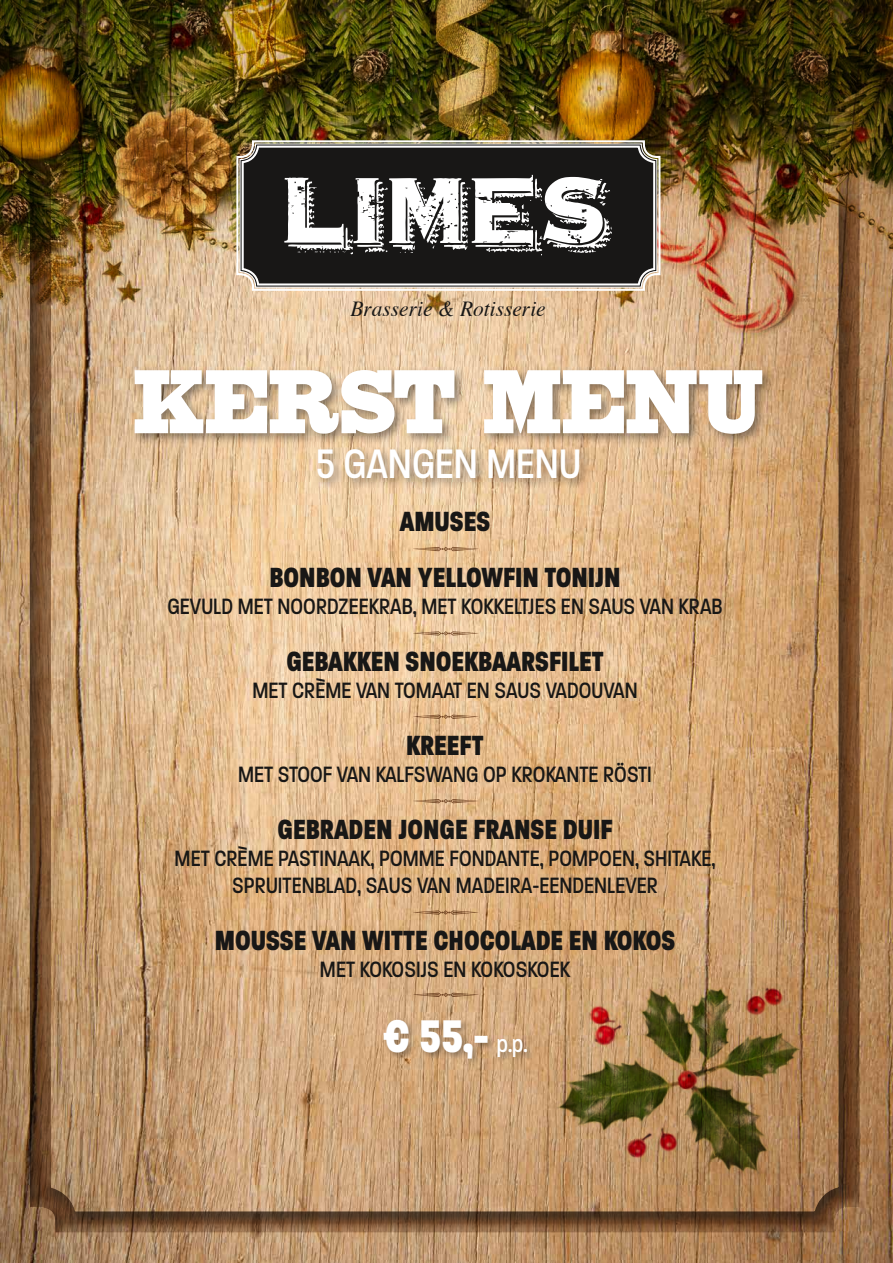
<style>
.page{position:relative;width:893px;height:1263px;background:#fff}
.page>*{position:absolute;margin:0;border:0;box-sizing:border-box;transform-origin:0 0}
.t1{font:90px "HWT Slab Antique";color:#fff}
.t2{font:66px/84px "Woodtype Ornaments Std";color:#643b17;text-align:justify}
.t3{font:800 49.5px "Paralucent Cond";color:#fff;scale:.95 1}
.t4{font:500 44.55px "Paralucent Cond";color:#fff;scale:.95 1}
.t5{font:800 30px/55.8px "Paralucent Cond";color:#181716;text-align:center;scale:.95 1}
.t6{font:500 24px/27px "Paralucent Cond";color:#181716;text-align:center;scale:.95 1}
.t7{font:italic 21.45px "Times";color:#181716}
.s1{font-weight:500;font-size:25.2px}
</style>
<div class="page">
<img style="left:0;top:566px;width:893px;height:697px">
<div style="left:30px;top:29px;width:831px;height:1204px;background:#181716;opacity:.75"></div>
<img style="left:546px;top:953px;width:263px;height:252px">
<img style="left:0;top:0;width:893px;height:566px">
<svg style="left:235px;top:139px;width:427px;height:153px;background:#36332e"></svg>
<div style="left:240px;top:143px;width:417px;height:145px;border:1px solid #fff;border-radius:16px"></div>
<div style="left:242px;top:146px;width:413px;height:140px;border:2px solid #fff;border-radius:15px"></div>
<svg style="left:284px;top:175px;width:328px;height:80px"></svg>
<div style="left:381px;top:1017px;width:154px;height:50px;background:#181716;opacity:.35"></div>
<div style="left:131px;top:366px;width:643px;height:124px;background:#181716;opacity:.45"></div>
<svg style="left:413px;top:910px;width:66px;height:87px;background:#d8af81"></svg>
<p class="t7" style="left:350px;top:290px;width:197px">Brasserie &amp; Rotisserie</p>
<h1 class="t1" style="left:133px;top:345px;width:632px">KERST MENU</h1>
<h3 class="t4" style="left:316px;top:437px;width:281px">5 GANGEN MENU</h3>
<p class="t5" style="left:269px;top:494px;width:371px">AMUSES<br>BONBON VAN YELLOWFIN TONIJN</p>
<p class="t6" style="left:167px;top:593px;width:586px">GEVULD MET NOORDZEEKRAB, MET KOKKELTJES EN SAUS VAN KRAB</p>
<p class="t5" style="left:286px;top:633px;width:336px">GEBAKKEN SNOEKBAARSFILET</p>
<p class="t6" style="left:252px;top:677px;width:407px">MET CRÈME VAN TOMAAT EN SAUS VADOUVAN</p>
<p class="t5" style="left:406px;top:717px;width:83px">KREEFT</p>
<p class="t6" style="left:238px;top:761px;width:437px">MET STOOF VAN KALFSWANG OP KROKANTE RÖSTI</p>
<p class="t5" style="left:278px;top:801px;width:354px">GEBRADEN JONGE FRANSE DUIF</p>
<p class="t6" style="left:175px;top:845px;width:571px">MET CRÈME PASTINAAK, POMME FONDANTE, POMPOEN, SHITAKE,<br>SPRUITENBLAD, SAUS VAN MADEIRA-EENDENLEVER</p>
<p class="t5" style="left:215px;top:912px;width:486px">MOUSSE VAN WITTE CHOCOLADE EN KOKOS</p>
<p class="t6" style="left:320px;top:956px;width:265px">MET KOKOSIJS EN KOKOSKOEK</p>
<h2 class="t2" style="left:411px;top:516px;width:70px">• • • •</h2>
<h3 class="t3" style="left:382px;top:1005px;width:155px">€ 55,- <span class="s1">p.p.</span></h3>
</div>
